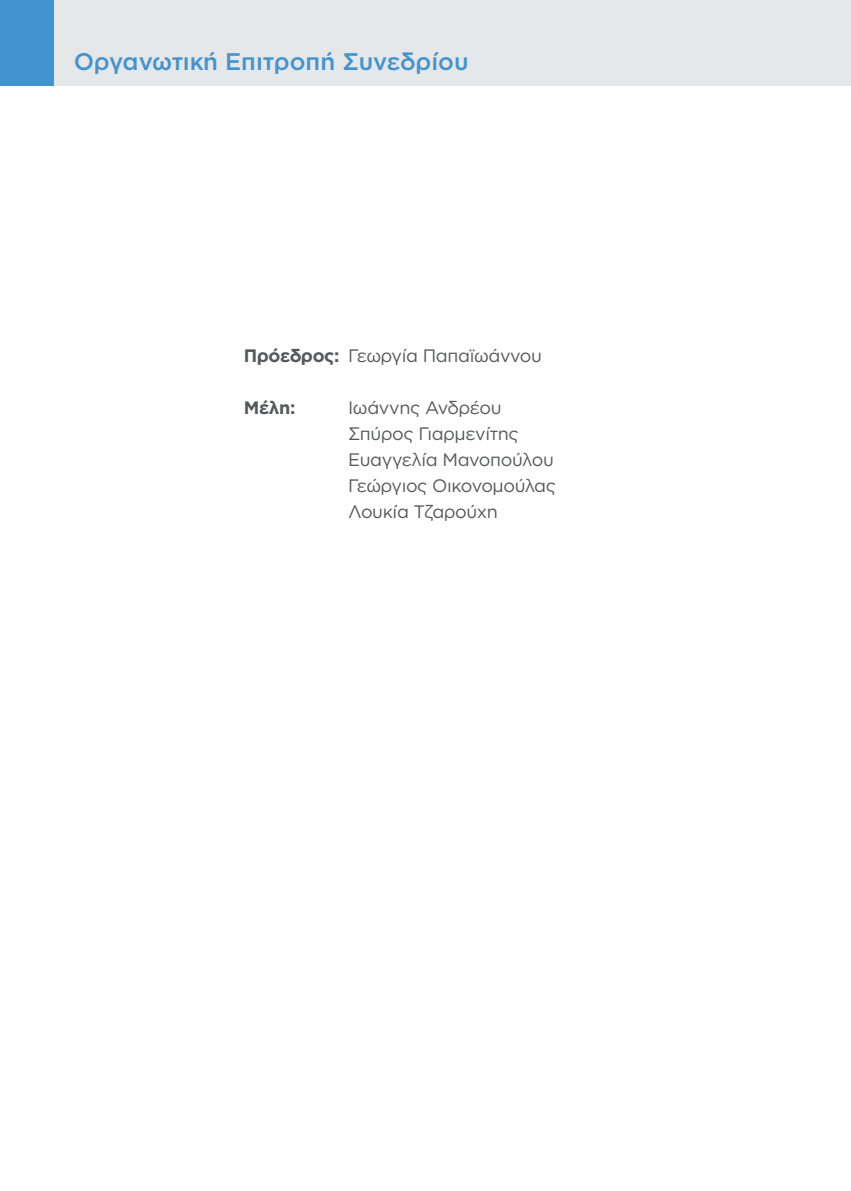
<style>
.page{position:relative;width:851px;height:1191px;background:#fff}
.page>*{position:absolute;margin:0;border:0;box-sizing:border-box;transform-origin:0 0}
.t1{font:500 24px "Gotham Greek";color:#4194d0}
.t2{font:18px/26px "Gotham Greek";letter-spacing:-.02em;color:#57585a}
.t3{font:700 18px "Gotham Greek";color:#57585a}
.s1{font-weight:700}
</style>
<div class="page">
<div style="left:0;top:0;width:850px;height:85px;background:#e6e7e9"></div>
<div style="left:0;top:0;width:54px;height:85px;background:#4194d0"></div>
<h1 class="t1" style="left:74px;top:48px;width:396px">Οργανωτική Επιτροπή Συνεδρίου</h1>
<p class="t2" style="left:244px;top:342px;width:299px"><span class="s1">Πρόεδρος:</span> Γεωργία Παπαϊωάννου</p>
<p class="t3" style="left:244px;top:397px;width:53px">Μέλη:</p>
<p class="t2" style="left:348px;top:394px;width:209px">Ιωάννης Ανδρέου<br>Σπύρος Γιαρμενίτης<br>Ευαγγελία Μανοπούλου<br>Γεώργιος Οικονομούλας<br>Λουκία Τζαρούχη</p>
</div>
